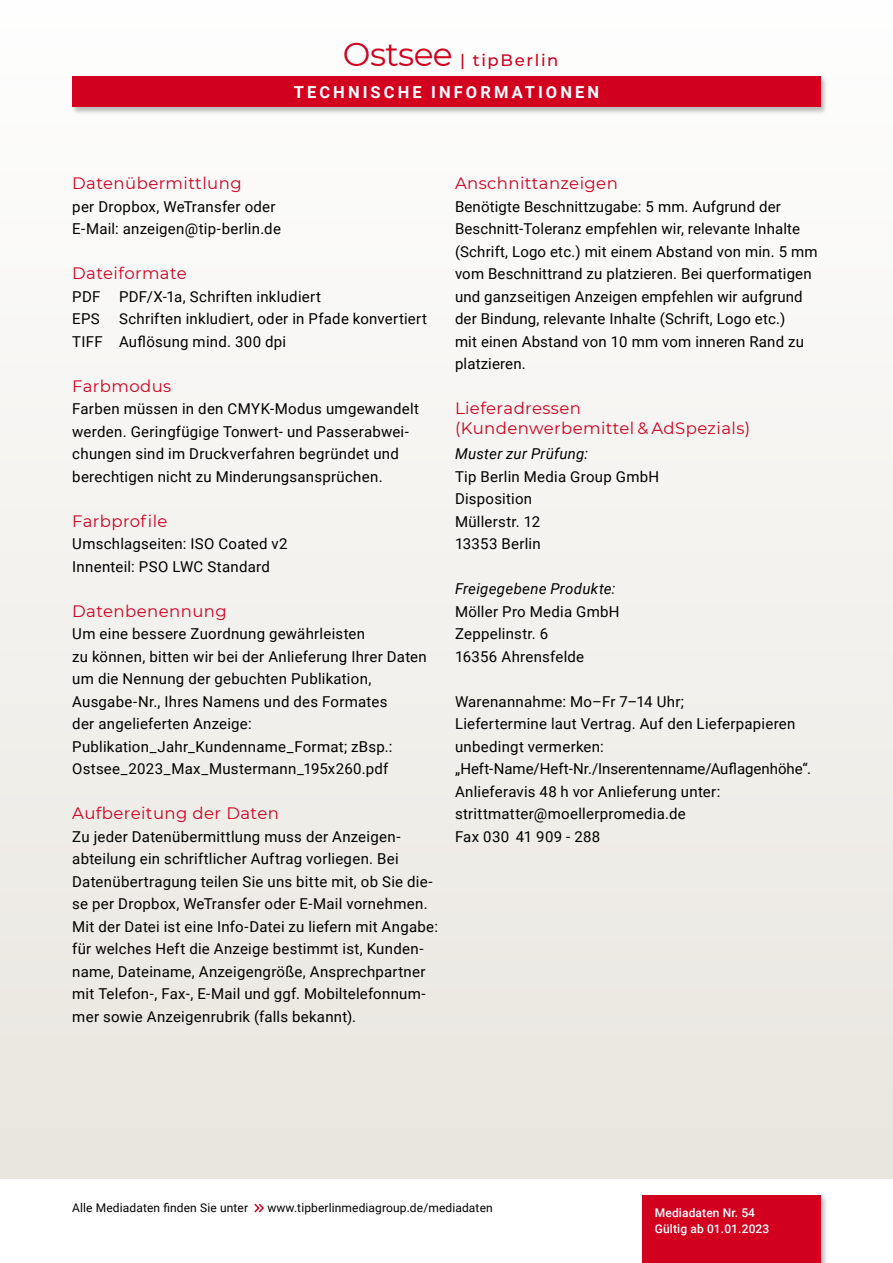
<style>
.page{position:relative;width:893px;height:1263px;background:#fff}
.page>*{position:absolute;margin:0;border:0;box-sizing:border-box;transform-origin:0 0}
.Überschriften_klein{font:16.5px/19.8px "Montserrat";letter-spacing:.025em;color:#d2001e}
.t1{font:700 16.5px "Roboto";letter-spacing:.185em;color:#fff}
.Heftname__Headline{font:500 16.5px "Montserrat";letter-spacing:.1em;color:#d2001e}
.Texte__Grundlinienra{font:15px/22.5px "Roboto";letter-spacing:.015em;color:#000}
.t2{font:12px "Roboto";letter-spacing:.01em;color:#000}
.t3{font:500 12px/16.5px "Roboto";letter-spacing:.01em;color:#fff}
.s1{font-weight:400;font-size:33px}
.s2{font-style:italic}
</style>
<div class="page">
<div style="left:0;top:0;width:893px;height:1179px;background:linear-gradient(to bottom,#fefefe,#e9e6df)"></div>
<div style="left:70px;top:75px;width:758px;height:40px;background:#000;opacity:.27"></div>
<div style="left:72px;top:76px;width:749px;height:31px;background:#d2001e"></div>
<svg style="left:254px;top:1203px;width:10px;height:10px"></svg>
<div style="left:640px;top:1193px;width:188px;height:70px;background:#000;opacity:.27"></div>
<div style="left:642px;top:1195px;width:179px;height:68px;background:#d2001e"></div>
<p class="Heftname__Headline" style="left:343px;top:49px;width:217px"><span class="s1">Ostsee</span> | tipBerlin</p>
<p class="t1" style="left:294px;top:81px;width:307px">TECHNISCHE INFORMATIONEN</p>
<p class="Überschriften_klein" style="left:72px;top:173px;width:171px">Datenübermittlung</p>
<p class="Texte__Grundlinienra" style="left:72px;top:194px;width:210px">per Dropbox, WeTransfer oder<br>E-Mail: anzeigen@tip-berlin.de</p>
<p class="Überschriften_klein" style="left:72px;top:263px;width:116px">Dateiformate</p>
<p class="Texte__Grundlinienra" style="left:72px;top:284px;width:250px">PDF PDF/X-1a, Schriften inkludiert<br>EPS</p>
<p class="Texte__Grundlinienra" style="left:72px;top:307px;width:356px;text-indent:47px">Schriften inkludiert, oder in Pfade konvertiert<br>TIFF Auflösung mind. 300 dpi</p>
<p class="Überschriften_klein" style="left:72px;top:375px;width:101px">Farbmodus</p>
<p class="Texte__Grundlinienra" style="left:72px;top:397px;width:348px">Farben müssen in den CMYK-Modus umgewandelt werden. Geringfügige Tonwert- und Passerabwei&shy;chungen sind im Druckverfahren begründet und berechtigen nicht zu Minderungsansprüchen.</p>
<p class="Überschriften_klein" style="left:72px;top:510px;width:97px">Farbprofile</p>
<p class="Texte__Grundlinienra" style="left:72px;top:532px;width:217px">Umschlagseiten: ISO Coated v2<br>Innenteil: PSO LWC Standard</p>
<p class="Überschriften_klein" style="left:72px;top:600px;width:156px">Datenbenennung</p>
<p class="Texte__Grundlinienra" style="left:72px;top:622px;width:356px">Um eine bessere Zuordnung gewährleisten<br>zu können, bitten wir bei der Anlieferung Ihrer Daten um die Nennung der gebuchten Publikation, Ausgabe-Nr., Ihres Namens und des Formates<br>der angelieferten Anzeige:<br>Publikation_Jahr_Kundenname_Format; zBsp.:<br>Ostsee_2023_Max_Mustermann_195x260.pdf</p>
<p class="Überschriften_klein" style="left:72px;top:803px;width:208px">Aufbereitung der Daten</p>
<p class="Texte__Grundlinienra" style="left:72px;top:824px;width:367px">Zu jeder Datenübermittlung muss der Anzeigen&shy;abteilung ein schriftlicher Auftrag vorliegen. Bei Datenübertragung teilen Sie uns bitte mit, ob Sie die&shy;se per Dropbox, WeTransfer oder E-Mail vornehmen.<br>Mit der Datei ist eine Info-Datei zu liefern mit Angabe: für welches Heft die Anzeige bestimmt ist, Kunden&shy;name, Dateiname, Anzeigengröße, Ansprechpartner mit Telefon-, Fax-, E-Mail und ggf. Mobiltelefonnum&shy;mer sowie Anzeigenrubrik (falls bekannt).</p>
<p class="Überschriften_klein" style="left:455px;top:173px;width:164px">Anschnittanzeigen</p>
<p class="Texte__Grundlinienra" style="left:455px;top:194px;width:364px">Benötigte Beschnittzugabe: 5 mm. Aufgrund der Beschnitt-Toleranz empfehlen wir, relevante Inhalte (Schrift, Logo etc.) mit einem Abstand von min. 5 mm vom Beschnittrand zu platzieren. Bei querformatigen und ganzseitigen Anzeigen empfehlen wir aufgrund der Bindung, relevante Inhalte (Schrift, Logo etc.)<br>mit einen Abstand von 10 mm vom inneren Rand zu platzieren.</p>
<p class="Überschriften_klein" style="left:455px;top:398px;width:297px">Lieferadressen (Kundenwerbemittel &amp; AdSpezials)</p>
<p class="Texte__Grundlinienra" style="left:455px;top:442px;width:206px"><span class="s2">Muster zur Prüfung:<br></span>Tip Berlin Media Group GmbH<br>Disposition<br>Müllerstr. 12<br>13353 Berlin</p>
<p class="Texte__Grundlinienra" style="left:455px;top:577px;width:166px"><span class="s2">Freigegebene Produkte:<br></span>Möller Pro Media GmbH<br>Zeppelinstr. 6<br>16356 Ahrensfelde</p>
<p class="Texte__Grundlinienra" style="left:455px;top:689px;width:358px">Warenannahme: Mo–Fr 7–14 Uhr;<br>Liefertermine laut Vertrag. Auf den Lieferpapieren unbedingt vermerken: „Heft-Name/Heft-Nr./Inserentenname/Auflagenhöhe“.<br>Anlieferavis 48 h vor Anlieferung unter: strittmatter@moellerpromedia.de<br>Fax 030 41 909 - 288</p>
<p class="t2" style="left:72px;top:1200px;width:177px">Alle Mediadaten finden Sie unter</p>
<p class="t2" style="left:267px;top:1200px;width:227px">www.tipberlinmediagroup.de/mediadaten</p>
<p class="t3" style="left:655px;top:1204px;width:116px">Mediadaten Nr. 54<br>Gültig ab 01.01.2023</p>
</div>
